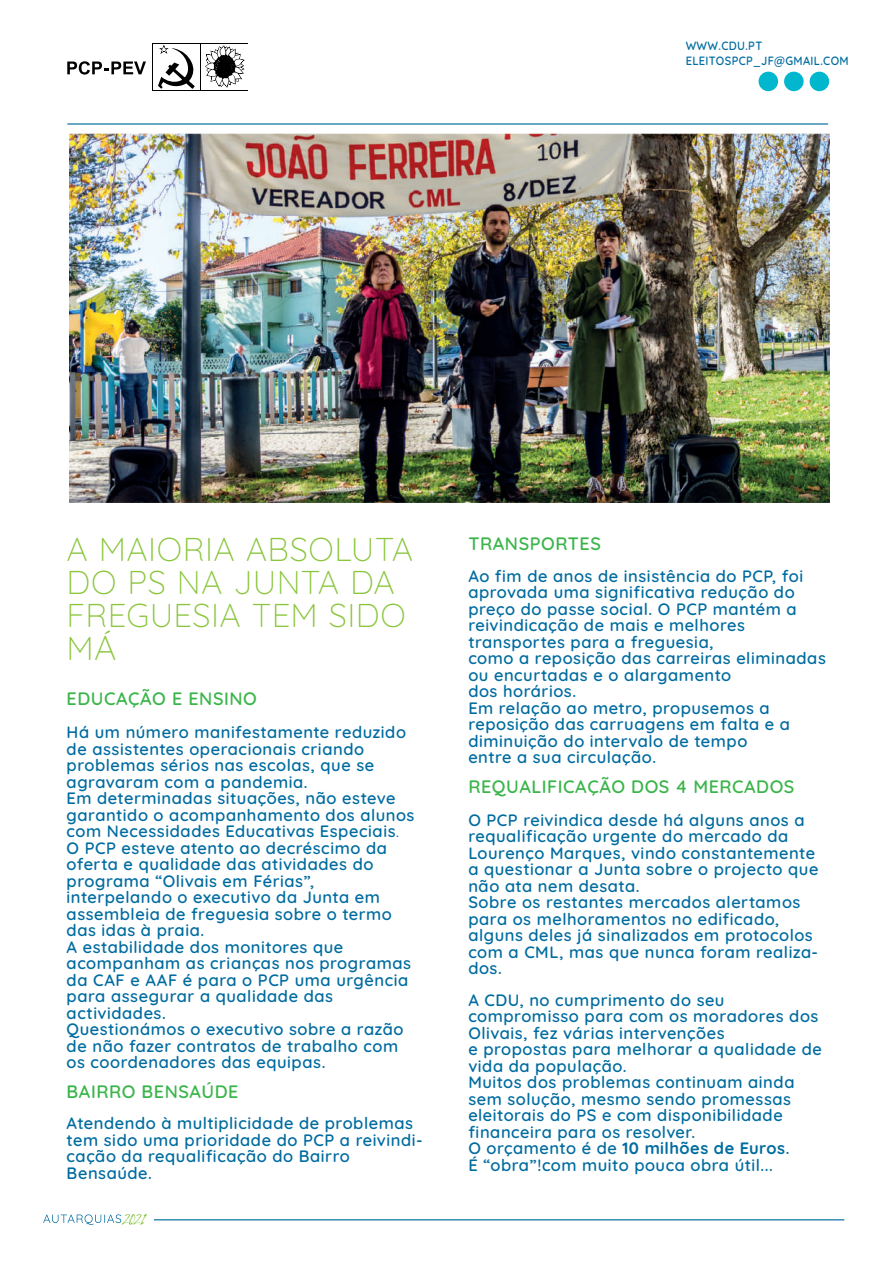
<style>
.page{position:relative;width:893px;height:1263px;background:#fff}
.page>*{position:absolute;margin:0;border:0;box-sizing:border-box;transform-origin:0 0}
.t1{font:300 33px/33px "Quicksand";letter-spacing:.01em;color:#8bc63e}
.t2{font:600 18px "Quicksand";letter-spacing:.03em;color:#3ab54a}
.t3{font:600 16.5px/16.5px "Quicksand";letter-spacing:.03em;color:#006ca0}
.t4{font:600 12px/15px "Quicksand";letter-spacing:.03em;color:#006ca0;scale:.93 1}
.s1{font-size:34.5px}
.s2{font-size:12px}
.s3{font-weight:300}
</style>
<div class="page">
<div style="left:153px;top:43px;width:95px;height:47px;background:#000001"></div>
<div style="left:153px;top:44px;width:47px;height:45px;background:#fff"></div>
<div style="left:201px;top:44px;width:46px;height:45px;background:#fff"></div>
<svg style="left:205px;top:45px;width:40px;height:43px"></svg>
<svg style="left:158px;top:44px;width:37px;height:45px"></svg>
<svg style="left:67px;top:61px;width:79px;height:14px"></svg>
<div style="left:758px;top:72px;width:20px;height:19px;background:#00b7ce;border-radius:50%"></div>
<div style="left:784px;top:72px;width:20px;height:19px;background:#00b7ce;border-radius:50%"></div>
<div style="left:810px;top:72px;width:19px;height:19px;background:#00b7ce;border-radius:50%"></div>
<img style="left:70px;top:133px;width:759px;height:370px">
<p class="t4" style="left:686px;top:37px;width:177px">WWW.CDU.PT<br>ELEITOSPCP_JF@GMAIL.COM</p>
<h1 class="t1" style="left:67px;top:530px;width:348px">A MAIORIA ABSOLUTA<br>DO PS NA JUNTA DA<br>FREGUESIA TEM SIDO<br>M<span class="s1">Á</span></h1>
<p class="t2" style="left:67px;top:685px;width:192px">EDUCAÇÃO E ENSINO</p>
<p class="t3" style="left:67px;top:722px;width:349px">Há um número manifestamente reduzido de assistentes operacionais criando problemas sérios nas escolas, que se agravaram com a pandemia.<br>Em determinadas situações, não esteve garantido o acompanhamento dos alunos com Necessidades Educativas Especiais<span class="s2">.<br></span>O PCP esteve atento ao decréscimo da oferta e qualidade das atividades do programa “Olivais em Férias”, interpelando o executivo da Junta em assembleia de freguesia sobre o termo das idas à praia.<br>A estabilidade dos monitores que acompanham as crianças nos programas da CAF e AAF é para o PCP uma urgência para assegurar a qualidade das actividades.<br>Questionámos o executivo sobre a razão de não fazer contratos de trabalho com os coordenadores das equipas.</p>
<p class="t2" style="left:67px;top:1077px;width:173px">BAIRRO BENSAÚDE</p>
<p class="t3" style="left:67px;top:1113px;width:357px">Atendendo à multiplicidade de problemas tem sido uma prioridade do PCP a reivindi&shy;cação da requalificação do Bairro<br>Bensaúde.</p>
<p class="t2" style="left:468px;top:530px;width:134px">TRANSPORTES</p>
<p class="t3" style="left:468px;top:566px;width:359px">Ao fim de anos de insistência do PCP, foi aprovada uma significativa redução do preço do passe social. O PCP mantém a reivindicação de mais e melhores transportes para a freguesia,<br>como a reposição das carreiras eliminadas ou encurtadas e o alargamento<br>dos horários.<br>Em relação ao metro, propusemos a reposição das carruagens em falta e a diminuição do intervalo de tempo<br>entre a sua circulação.</p>
<p class="t2" style="left:468px;top:772px;width:328px">REQUALIFICAÇÃO DOS 4 MERCADOS</p>
<p class="t3" style="left:468px;top:810px;width:352px">O PCP reivindica desde há alguns anos a requalificação urgente do mercado da Lourenço Marques, vindo constantemente a questionar a Junta sobre o projecto que não ata nem desata.<br>Sobre os restantes mercados alertamos para os melhoramentos no edificado, alguns deles já sinalizados em protocolos com a CML, mas que nunca foram realiza&shy;dos.</p>
<p class="t3" style="left:468px;top:990px;width:355px">A CDU, no cumprimento do seu compromisso para com os moradores dos Olivais, fez várias intervenções<br>e propostas para melhorar a qualidade de vida da população.<br>Muitos dos problemas continuam ainda sem solução, mesmo sendo promessas eleitorais do PS e com disponibilidade financeira para os resolver.<br>O orçamento é de <span class="s3">10 milhões de Euros</span>.<br>É “obra”!com muito pouca obra útil...</p>
</div>
